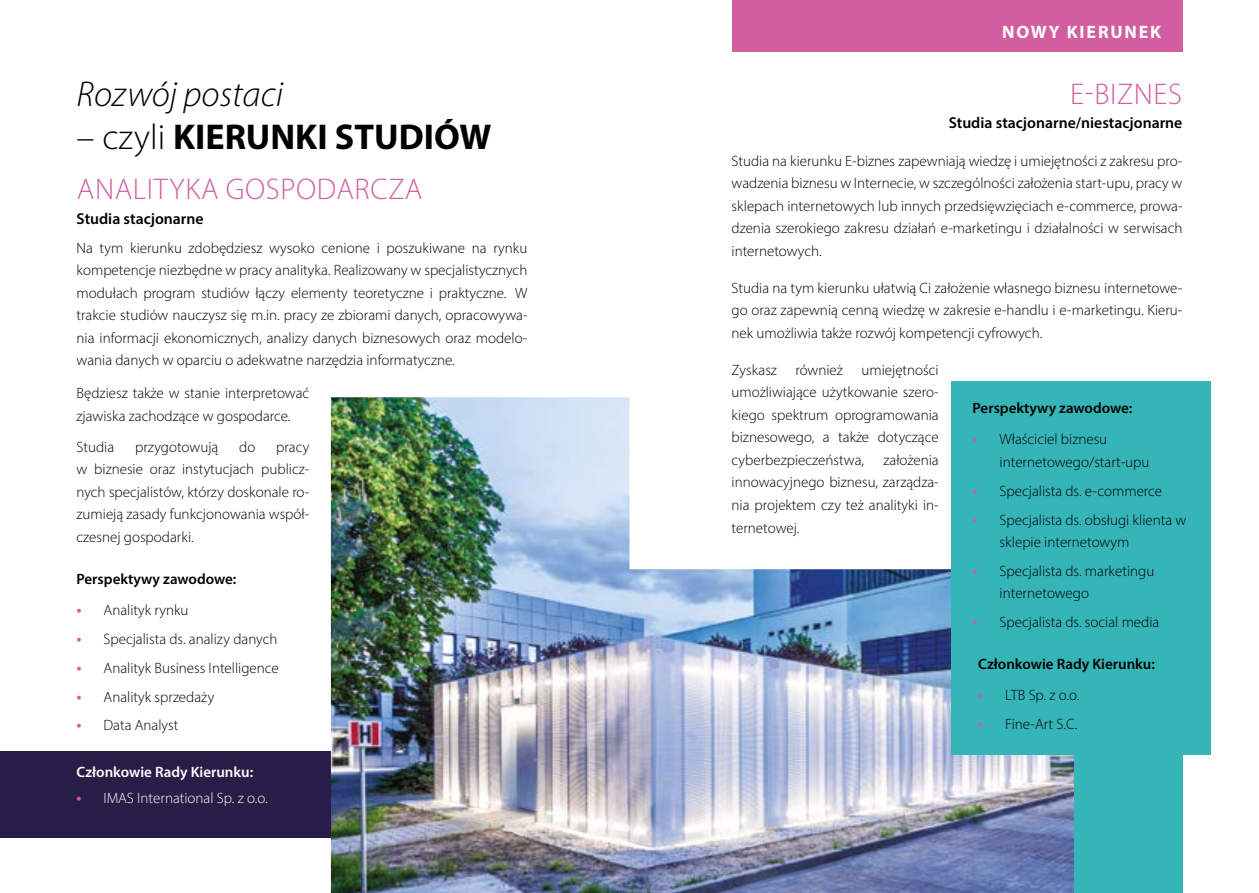
<style>
.page{position:relative;width:1259px;height:893px;background:#fff}
.page>*{position:absolute;margin:0;border:0;box-sizing:border-box;transform-origin:0 0}
.t1{font:700 36px "Myriad Pro";color:#000}
.t2{font:italic 300 36px "Myriad Pro";color:#000}
.t3{font:300 30px "Myriad Pro";letter-spacing:.02em;color:#d25e9f}
.t4{font:700 18px "Myriad Pro";letter-spacing:.1em;color:#fff}
.t5{font:600 15.75px "Myriad Pro";color:#000}
.t6{font:300 15px/22.5px "Myriad Pro";color:#000;text-align:justify}
.t7{font:600 15px "Myriad Pro";color:#000}
.t8{font:300 15px "Myriad Pro";color:#fff}
.t9{font:600 15px "Myriad Pro";color:#fff}
.s1{font-weight:300}
.s2{font-weight:600;font-size:16.5px;color:#d25e9f}
</style>
<div class="page">
<div style="left:957px;top:552px;width:225px;height:341px;background:#36b5b8"></div>
<div style="left:0;top:751px;width:411px;height:87px;background:#271d47"></div>
<img style="left:331px;top:397px;width:743px;height:496px">
<div style="left:951px;top:381px;width:259px;height:373px;background:#36b5b8"></div>
<div style="left:731px;top:0;width:451px;height:51px;background:#d25e9f"></div>
<h1 class="t2" style="left:77px;top:72px;width:208px">Rozwój postaci</h1>
<h1 class="t1" style="left:77px;top:113px;width:416px"><span class="s1">– czyli</span> KIERUNKI STUDIÓW</h1>
<h2 class="t3" style="left:77px;top:171px;width:347px">ANALITYKA GOSPODARCZA</h2>
<p class="t5" style="left:77px;top:209px;width:129px">Studia stacjonarne</p>
<p class="t6" style="left:77px;top:236px;width:452px">Na tym kierunku zdobędziesz wysoko cenione i poszukiwane na rynku kompetencje niezbędne w pracy analityka. Realizowany w specjalistycznych modułach program studiów łączy elementy teoretyczne i praktyczne. W trakcie studiów nauczysz się m.in. pracy ze zbiorami danych, opracowywa&shy;nia informacji ekonomicznych, analizy danych biznesowych oraz modelo&shy;wania danych w oparciu o adekwatne narzędzia informatyczne.</p>
<p class="t6" style="left:77px;top:382px;width:234px">Będziesz także w stanie interpretować zjawiska zachodzące w gospodarce.</p>
<p class="t6" style="left:77px;top:435px;width:39px">Studia</p>
<p class="t6" style="left:135px;top:435px;width:85px">przygotowują</p>
<p class="t6" style="left:239px;top:435px;width:18px">do</p>
<p class="t6" style="left:77px;top:435px;width:234px;text-indent:200px">pracy w biznesie oraz instytucjach publicz&shy;nych specjalistów, którzy doskonale ro&shy;zumieją zasady funkcjonowania współ&shy;czesnej gospodarki.</p>
<p class="t7" style="left:77px;top:569px;width:161px">Perspektywy zawodowe:</p>
<p class="t6" style="left:77px;top:598px;width:113px"><span class="s2">•</span> Analityk rynku</p>
<p class="t6" style="left:77px;top:627px;width:202px"><span class="s2">•</span> Specjalista ds. analizy danych</p>
<p class="t6" style="left:77px;top:656px;width:204px"><span class="s2">•</span> Analityk Business Intelligence</p>
<p class="t6" style="left:77px;top:685px;width:139px"><span class="s2">•</span> Analityk sprzedaży</p>
<p class="t6" style="left:77px;top:714px;width:103px"><span class="s2">•</span> Data Analyst</p>
<p class="t9" style="left:77px;top:762px;width:178px">Członkowie Rady Kierunku:</p>
<p class="t8" style="left:77px;top:789px;width:193px"><span class="s2">•</span> IMAS International Sp. z o.o.</p>
<p class="t4" style="left:1002px;top:20px;width:161px">NOWY KIERUNEK</p>
<h2 class="t3" style="left:1070px;top:76px;width:113px">E-BIZNES</h2>
<p class="t5" style="left:948px;top:113px;width:235px">Studia stacjonarne/niestacjonarne</p>
<p class="t6" style="left:731px;top:149px;width:452px">Studia na kierunku E-biznes zapewniają wiedzę i umiejętności z zakresu pro&shy;wadzenia biznesu w Internecie, w szczególności założenia start-upu, pracy w sklepach internetowych lub innych przedsięwzięciach e-commerce, prowa&shy;dzenia szerokiego zakresu działań e-marketingu i działalności w serwisach internetowych.</p>
<p class="t6" style="left:731px;top:277px;width:452px">Studia na tym kierunku ułatwią Ci założenie własnego biznesu internetowe&shy;go oraz zapewnią cenną wiedzę w zakresie e-handlu i e-marketingu. Kieru&shy;nek umożliwia także rozwój kompetencji cyfrowych.</p>
<p class="t6" style="left:731px;top:359px;width:209px">Zyskasz również umiejętności umożliwiające użytkowanie szero&shy;kiego spektrum oprogramowania biznesowego, a także dotyczące cyberbezpieczeństwa,</p>
<p class="t6" style="left:731px;top:449px;width:209px;text-indent:152px">założenia innowacyjnego biznesu, zarządza&shy;nia projektem czy też analityki in&shy;ternetowej.</p>
<p class="t7" style="left:972px;top:399px;width:161px">Perspektywy zawodowe:</p>
<p class="t6" style="left:999px;top:428px;width:151px;text-indent:-27px"><span class="s2">•</span> Właściciel biznesu internetowego/start-upu</p>
<p class="t6" style="left:972px;top:479px;width:191px"><span class="s2">•</span> Specjalista ds. e-commerce</p>
<p class="t6" style="left:999px;top:508px;width:188px;text-indent:-27px"><span class="s2">•</span> Specjalista ds. obsługi klienta w sklepie internetowym</p>
<p class="t6" style="left:999px;top:559px;width:156px;text-indent:-27px"><span class="s2">•</span> Specjalista ds. marketingu internetowego</p>
<p class="t6" style="left:972px;top:611px;width:188px"><span class="s2">•</span> Specjalista ds. social media</p>
<p class="t7" style="left:978px;top:654px;width:178px">Członkowie Rady Kierunku:</p>
<p class="t6" style="left:978px;top:684px;width:103px"><span class="s2">•</span> LTB Sp. z o.o.</p>
<p class="t6" style="left:978px;top:712px;width:100px"><span class="s2">•</span> Fine-Art S.C.</p>
</div>
